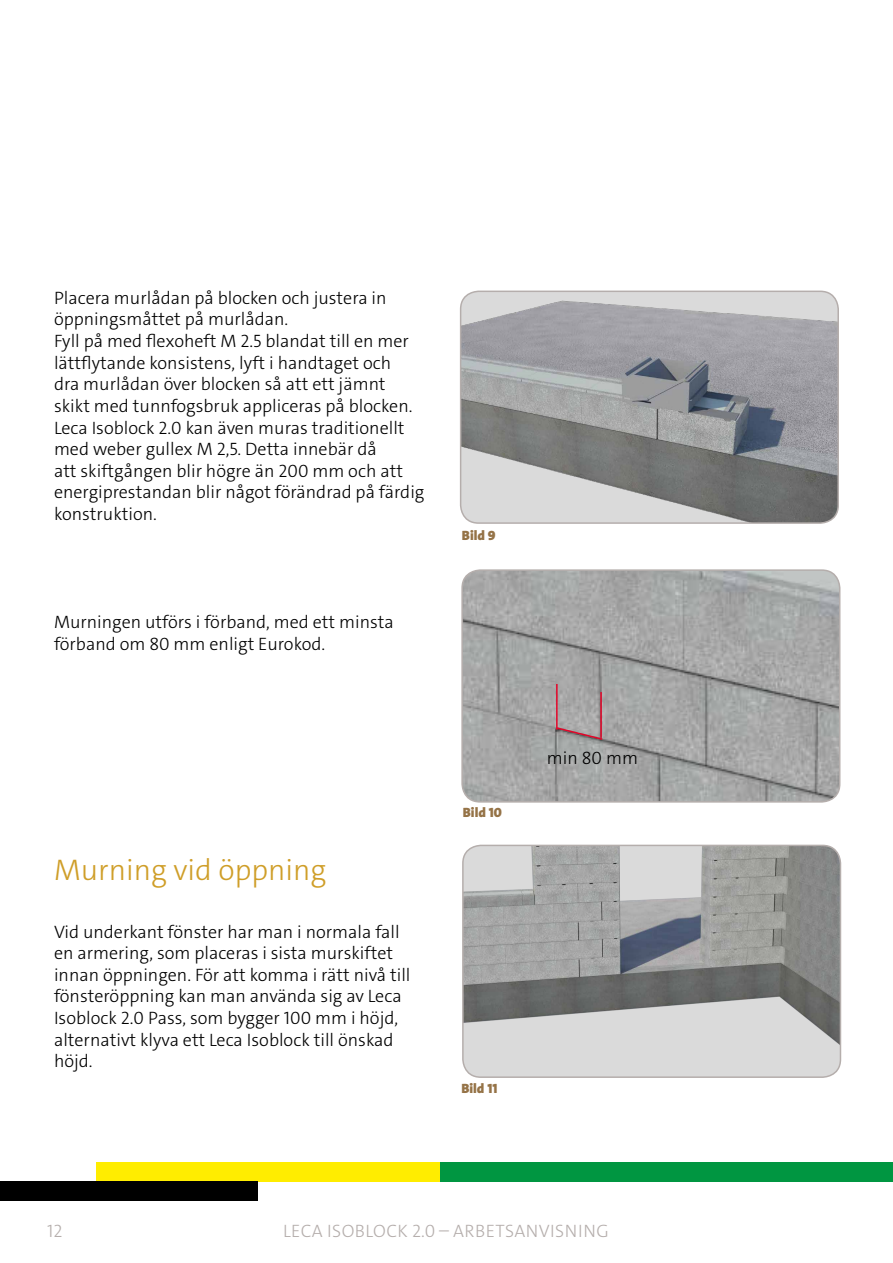
<style>
.page{position:relative;width:893px;height:1263px;background:#fff}
.page>*{position:absolute;margin:0;border:0;box-sizing:border-box;transform-origin:0 0}
.t1{font:300 30px "The Sans C4 s";color:#cf9e28}
.t2{font:300 18px/21.6px "The Sans C4 s";color:#000}
.t3{font:300 18px "The Sans C4 s";letter-spacing:.025em;color:#b5aeac}
.t4{font:900 13.5px "The Sans C4 s";color:#957347}
</style>
<div class="page">
<div style="left:440px;top:1162px;width:452px;height:19px;background:#009641"></div>
<div style="left:96px;top:1162px;width:344px;height:19px;background:#ffed00"></div>
<div style="left:0;top:1181px;width:257px;height:20px;background:#000"></div>
<svg style="left:892px;top:1162px;width:1px;height:19px"></svg>
<img style="left:463px;top:845px;width:377px;height:232px">
<div style="left:462px;top:845px;width:379px;height:233px;border:2px solid #b5aeac;border-radius:18px"></div>
<img style="left:464px;top:570px;width:376px;height:230px">
<div style="left:461px;top:569px;width:379px;height:234px;border:2px solid #b5aeac;border-radius:18px"></div>
<hr style="left:600px;top:692px;width:2px;height:46px;background:#e40428">
<hr style="left:556px;top:684px;width:2px;height:46px;background:#e40428">
<svg style="left:555px;top:726px;width:49px;height:15px"></svg>
<img style="left:461px;top:291px;width:377px;height:232px">
<div style="left:460px;top:291px;width:379px;height:233px;border:2px solid #b5aeac;border-radius:18px"></div>
<p class="t2" style="left:54px;top:287px;width:372px">Placera murlådan på blocken och justera in öppningsmåttet på murlådan.<br>Fyll på med flexoheft M 2.5 blandat till en mer lättflytande konsistens, lyft i handtaget och<br>dra murlådan över blocken så att ett jämnt skikt med tunnfogsbruk appliceras på blocken.<br>Leca Isoblock 2.0 kan även muras traditionellt med weber gullex M 2,5. Detta innebär då<br>att skiftgången blir högre än 200 mm och att energiprestandan blir något förändrad på färdig konstruktion.</p>
<p class="t2" style="left:54px;top:611px;width:341px">Murningen utförs i förband, med ett minsta förband om 80 mm enligt Eurokod.</p>
<p class="t4" style="left:462px;top:527px;width:35px">Bild 9</p>
<h1 class="t1" style="left:54px;top:850px;width:274px">Murning vid öppning</h1>
<p class="t2" style="left:54px;top:921px;width:358px">Vid underkant fönster har man i normala fall en armering, som placeras i sista murskiftet innan öppningen. För att komma i rätt nivå till fönsteröppning kan man använda sig av Leca Isoblock 2.0 Pass, som bygger 100 mm i höjd, alternativt klyva ett Leca Isoblock till önskad höjd.</p>
<p class="t4" style="left:463px;top:804px;width:41px">Bild 10</p>
<p class="t4" style="left:461px;top:1080px;width:37px">Bild 11</p>
<p class="t2" style="left:547px;top:747px;width:93px">min 80 mm</p>
<p class="t3" style="left:47px;top:1219px;width:17px">12</p>
<p class="t3" style="left:283px;top:1219px;width:327px">LECA ISOBLOCK 2.0 – ARBETSANVISNING</p>
</div>
